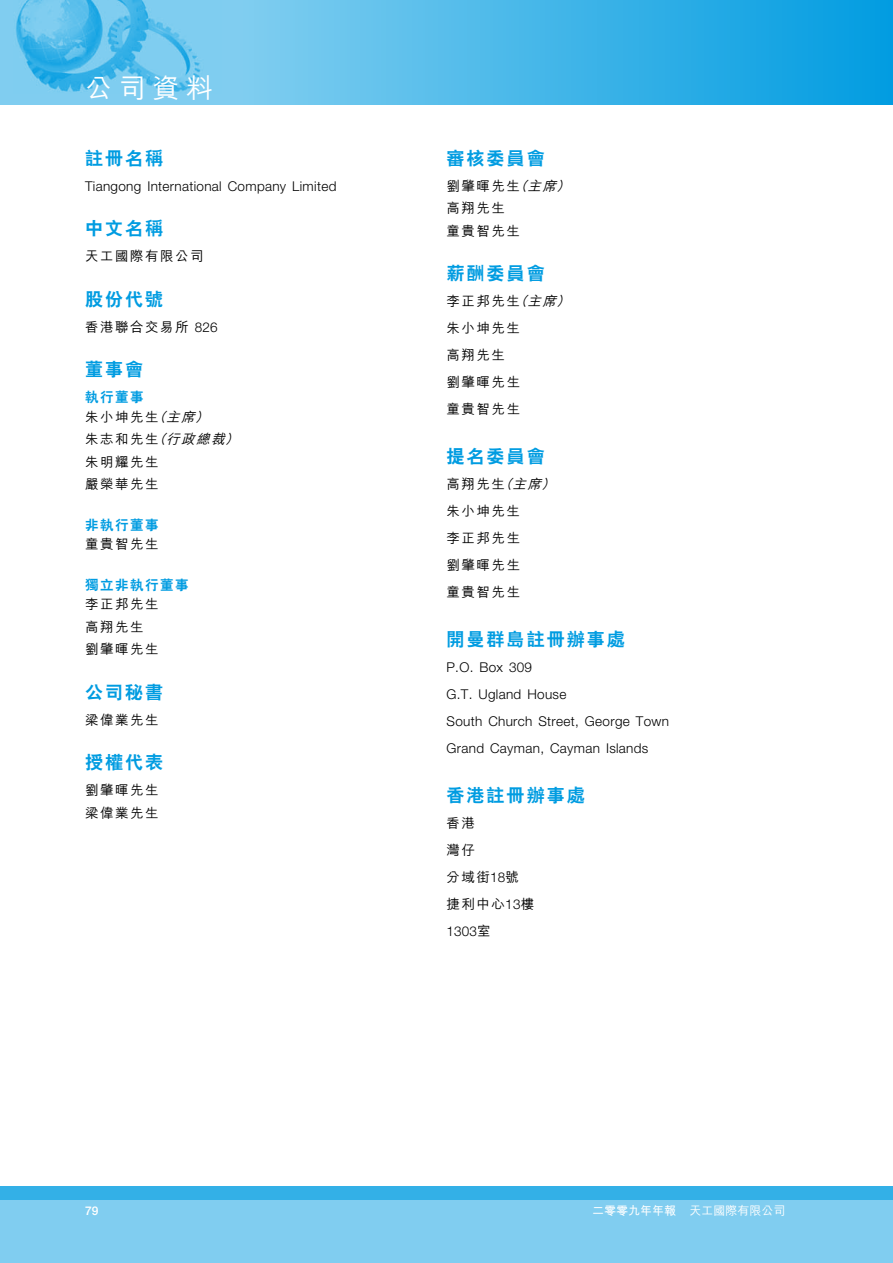
<style>
.page{position:relative;width:893px;height:1263px;background:#fff}
.page>*{position:absolute;margin:0;border:0;box-sizing:border-box;transform-origin:0 0}
.t1{font:500 27px "M Hei HK";color:#fff}
.t2{font:800 18px "C Hei 2 HK";letter-spacing:.115em;color:#009ce1}
.t3{font:500 13.5px/27px "M Hei HK";letter-spacing:.115em;color:#000}
.t4{font:300 13.5px/27px "Helvetica Neue LT Std";letter-spacing:.025em;color:#000}
.t5{font:italic 500 13.5px "M Hei HK";color:#000}
.t6{font:800 13.5px "C Hei 2 HK";letter-spacing:.115em;color:#009ce1}
.t7{font:500 12px "M Hei HK";color:#fff}
.t8{font:700 12px "M Hei HK";color:#fff}
.t9{font:500 12px "Helvetica Neue LT Std";color:#fff}
.s1{font-family:"Helvetica Neue LT Std";font-weight:300}
.s2{font-family:"M Hei HK";font-weight:500}
</style>
<div class="page">
<div style="left:0;top:1196px;width:893px;height:67px;background:#80cdf0"></div>
<div style="left:0;top:1186px;width:893px;height:14px;background:#33b0e7"></div>
<div style="left:0;top:0;width:893px;height:105px;background:linear-gradient(to right,#99d7f3,#0aa0e2)"></div>
<img style="left:14px;top:0;width:207px;height:94px">
<h1 class="t1" style="left:85px;top:68px;width:130px">公司資料</h1>
<h2 class="t2" style="left:85px;top:146px;width:80px">註冊名稱</h2>
<p class="t4" style="left:85px;top:172px;width:253px">Tiangong International Company Limited</p>
<h2 class="t2" style="left:85px;top:217px;width:80px">中文名稱</h2>
<p class="t3" style="left:85px;top:242px;width:120px">天工國際有限公司</p>
<h2 class="t2" style="left:85px;top:287px;width:80px">股份代號</h2>
<p class="t3" style="left:85px;top:312px;width:134px">香港聯合交易所 <span class="s1">826</span></p>
<h2 class="t2" style="left:85px;top:358px;width:60px">董事會</h2>
<p class="t6" style="left:85px;top:388px;width:60px">執行董事</p>
<p class="t5" style="left:195px;top:407px;width:20px">(</p>
<p class="t3" style="left:85px;top:402px;width:75px">朱小坤先生</p>
<p class="t5" style="left:166px;top:407px;width:35px">主席</p>
<p class="t5" style="left:152px;top:407px;width:20px">（</p>
<p class="t5" style="left:166px;top:430px;width:65px">行政總裁</p>
<p class="t3" style="left:85px;top:427px;width:75px;line-height:22.5px;text-align:justify">朱志和先生朱明耀先生嚴榮華先生</p>
<p class="t6" style="left:85px;top:516px;width:75px">非執行董事</p>
<p class="t3" style="left:85px;top:530px;width:75px">童貴智先生</p>
<p class="t6" style="left:85px;top:576px;width:105px">獨立非執行董事</p>
<p class="t3" style="left:85px;top:592px;width:75px;line-height:22.5px">李正邦先生高翔先生劉肇暉先生</p>
<h2 class="t2" style="left:85px;top:680px;width:80px">公司秘書</h2>
<p class="t3" style="left:85px;top:705px;width:75px">梁偉業先生</p>
<h2 class="t2" style="left:85px;top:751px;width:80px">授權代表</h2>
<p class="t3" style="left:85px;top:778px;width:75px;line-height:22.5px">劉肇暉先生梁偉業先生</p>
<p class="t5" style="left:225px;top:430px;width:20px">(</p>
<p class="t5" style="left:152px;top:430px;width:20px">（</p>
<p class="t9" style="left:85px;top:1204px;width:15px">79</p>
<h2 class="t2" style="left:446px;top:146px;width:100px">審核委員會</h2>
<p class="t3" style="left:446px;top:174px;width:75px;line-height:22.5px">劉肇暉先生高翔先生童貴智先生</p>
<h2 class="t2" style="left:446px;top:262px;width:100px">薪酬委員會</h2>
<p class="t5" style="left:528px;top:176px;width:35px">主席</p>
<p class="t5" style="left:556px;top:176px;width:20px">(</p>
<p class="t5" style="left:514px;top:176px;width:20px">（</p>
<p class="t3" style="left:446px;top:287px;width:75px">李正邦先生朱小坤先生高翔先生劉肇暉先生童貴智先生</p>
<h2 class="t2" style="left:446px;top:445px;width:100px">提名委員會</h2>
<p class="t5" style="left:541px;top:475px;width:20px">(</p>
<p class="t5" style="left:528px;top:292px;width:35px">主席</p>
<p class="t5" style="left:556px;top:292px;width:20px">(</p>
<p class="t5" style="left:514px;top:292px;width:20px">（</p>
<p class="t3" style="left:446px;top:470px;width:75px">高翔先生朱小坤先生李正邦先生劉肇暉先生童貴智先生</p>
<h2 class="t2" style="left:446px;top:628px;width:180px">開曼群島註冊辦事處</h2>
<p class="t4" style="left:446px;top:654px;width:224px">P O. . Box 309<br>G .T. Ugland House<br>South Church Street, George Town<br>Grand Cayman, Cayman Islands</p>
<h2 class="t2" style="left:446px;top:784px;width:140px">香港註冊辦事處</h2>
<p class="t3" style="left:446px;top:809px;width:89px">香港<br>灣仔<br>分域街<span class="s1">18</span>號捷利中心<span class="s1">13</span>樓</p>
<p class="t4" style="left:446px;top:918px;width:46px">1303<span class="s2">室</span></p>
<p class="t5" style="left:512px;top:475px;width:35px">主席</p>
<p class="t5" style="left:499px;top:475px;width:20px">（</p>
<p class="t8" style="left:592px;top:1202px;width:85px">二零零九年年報</p>
<p class="t7" style="left:690px;top:1202px;width:97px">天工國際有限公司</p>
</div>
